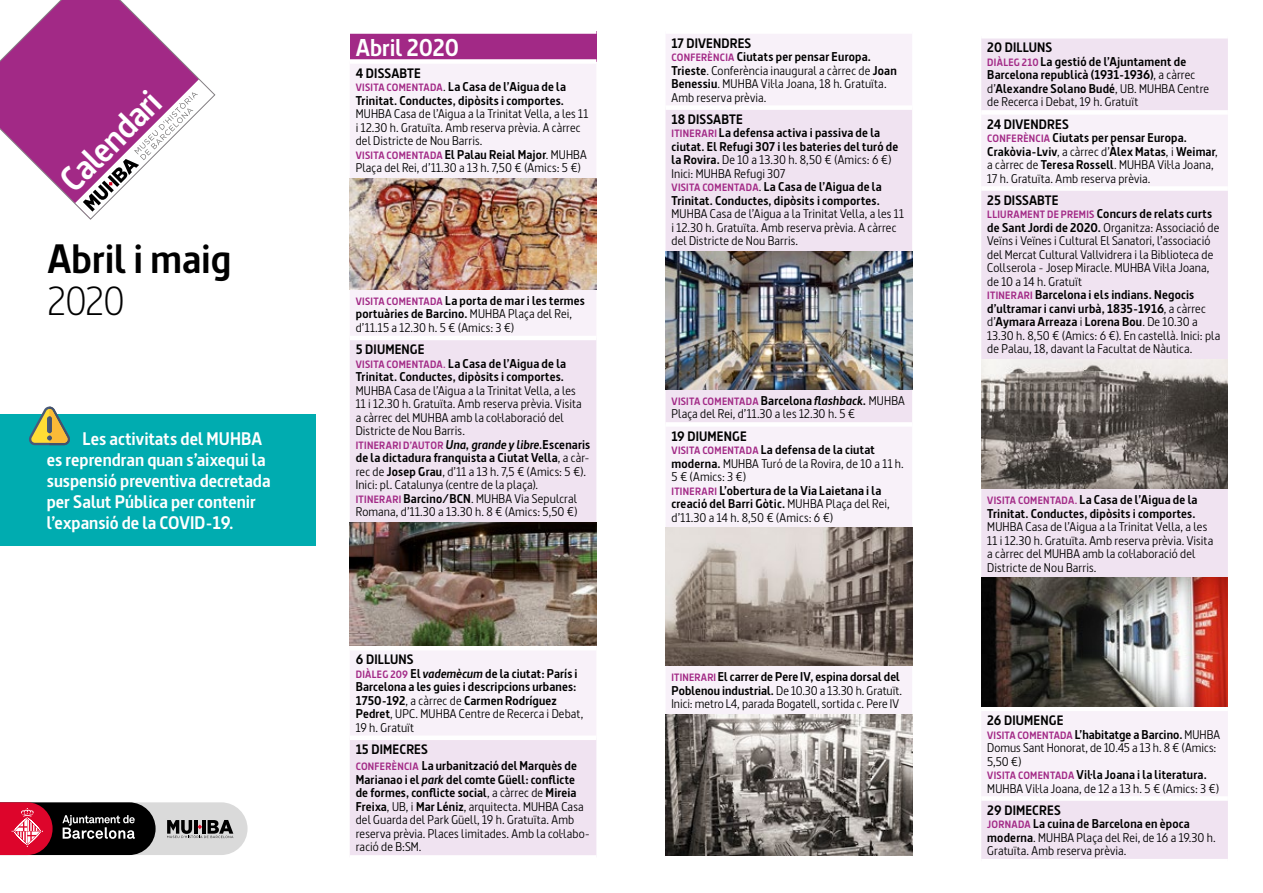
<style>
.page{position:relative;width:1263px;height:893px;background:#fff}
.page>*{position:absolute;margin:0;border:0;box-sizing:border-box;transform-origin:0 0}
.t1{font:700 40.5px "Barna";color:#000}
.t2{font:300 40.5px "Barna";color:#000}
.t3{font:700 34.8px "Barna";color:#fff}
.t4{font:700 24px "Barna";color:#fff}
.t5{font:700 18px/21px "Barna";color:#fff}
.t6{font:700 13.5px "Barna";letter-spacing:.01em;color:#000}
.t7{font:12.6px/13.5px "Barna";letter-spacing:.01em;color:#000}
.t8{font:700 12.6px/13.5px "Barna";letter-spacing:.015em;color:#000}
.t9{font:700 10.5px "Barna";letter-spacing:.025em;color:#a22986}
.s1{font-size:10.5px;color:#a22986}
.s2{font-weight:400}
.s3{font-weight:700;font-size:10.5px;color:#a22986}
.s4{font-weight:700}
.s5{font-style:italic;font-size:12.6px;color:#000}
.s6{font-size:12.6px;color:#000}
.s7{font-style:italic}
.s8{font-weight:700;font-style:italic}
.s9{font-weight:400;font-size:12.6px;color:#000}
</style>
<div class="page">
<div style="left:350px;top:32px;width:246px;height:30px;background:#a22986"></div>
<div style="left:350px;top:64px;width:246px;height:272px;background:#f8f1f9"></div>
<svg style="left:350px;top:340px;width:246px;height:515px;fill:#f0e3f1"></svg>
<hr style="left:350px;top:646px;width:246px;height:4px;background:#fff">
<div style="left:350px;top:735px;width:246px;height:5px;background:#fff"></div>
<div style="left:350px;top:29px;width:246px;height:5px;background:#fff"></div>
<div style="left:350px;top:59px;width:246px;height:5px;background:#fff"></div>
<img style="left:350px;top:178px;width:246px;height:111px">
<img style="left:350px;top:522px;width:246px;height:124px">
<div style="left:665px;top:34px;width:247px;height:680px;background:#f8f1f9"></div>
<div style="left:665px;top:110px;width:247px;height:312px;background:#f0e3f1"></div>
<div style="left:665px;top:105px;width:247px;height:5px;background:#fff"></div>
<div style="left:665px;top:422px;width:247px;height:5px;background:#fff"></div>
<svg style="left:665px;top:855px;width:247px;height:1px"></svg>
<img style="left:665px;top:251px;width:247px;height:138px">
<img style="left:665px;top:528px;width:247px;height:138px">
<img style="left:665px;top:714px;width:247px;height:141px">
<svg style="left:0;top:802px;width:248px;height:53px;background:#836066"></svg>
<svg style="left:0;top:0;width:216px;height:220px"></svg>
<div style="left:981px;top:39px;width:247px;height:820px;background:#f0e3f1"></div>
<svg style="left:981px;top:115px;width:247px;height:681px;fill:#f0e3f1"></svg>
<div style="left:981px;top:110px;width:247px;height:5px;background:#fff"></div>
<div style="left:981px;top:186px;width:247px;height:5px;background:#fff"></div>
<hr style="left:981px;top:707px;width:247px;height:4px;background:#fff">
<div style="left:981px;top:796px;width:247px;height:5px;background:#fff"></div>
<img style="left:981px;top:359px;width:247px;height:130px">
<img style="left:981px;top:578px;width:247px;height:129px">
<div style="left:0;top:415px;width:316px;height:131px;background:#00acb0"></div>
<svg style="left:29px;top:407px;width:41px;height:38px"></svg>
<h2 class="t3" style="left:51px;top:171px;width:128px;rotate:-45deg">Calendari</h2>
<h1 class="t1" style="left:48px;top:235px;width:185px">Abril i maig</h1>
<h1 class="t2" style="left:48px;top:277px;width:79px">2020</h1>
<h3 class="t5" style="left:47px;top:429px;width:225px;text-indent:36px">Les activitats del MUHBA es reprendran quan s’aixequi la suspensió preventiva decretada per Salut Pública per contenir l’expansió de la COVID-19.</h3>
<h3 class="t4" style="left:356px;top:33px;width:105px">Abril 2020</h3>
<p class="t6" style="left:356px;top:65px;width:67px">4 DISSABTE</p>
<p class="t8" style="left:356px;top:80px;width:212px"><span class="s1">VISITA COMENTADA</span><span class="s2">.</span> La Casa de l’Aigua de la<br>Trinitat. Conductes, dipòsits i comportes.</p>
<p class="t7" style="left:356px;top:107px;width:234px">MUHBA Casa de l’Aigua a la Trinitat Vella, a les 11 i 12.30 h. Gratuïta. Amb reserva prèvia. A càrrec del Districte de Nou Barris.<br><span class="s3">VISITA COMENTADA</span> <span class="s4">El Palau Reial Major</span>. MUHBA Plaça del Rei, d’11.30 a 13 h. 7,50 € (Amics: 5 €)</p>
<p class="t7" style="left:356px;top:294px;width:231px"><span class="s3">VISITA COMENTADA</span> <span class="s4">La porta de mar i les termes portuàries de Barcino.</span> MUHBA Plaça del Rei, d’11.15 a 12.30 h. 5 € (Amics: 3 €)</p>
<p class="t6" style="left:356px;top:341px;width:70px">5 DIUMENGE</p>
<p class="t8" style="left:356px;top:357px;width:212px"><span class="s1">VISITA COMENTADA.</span> La Casa de l’Aigua de la<br>Trinitat. Conductes, dipòsits i comportes.</p>
<p class="t7" style="left:356px;top:383px;width:227px">MUHBA Casa de l’Aigua a la Trinitat Vella, a les 11 i 12.30 h. Gratuïta. Amb reserva prèvia. Visita a càrrec del MUHBA amb la col·laboració del Districte de Nou Barris.</p>
<p class="t9" style="left:356px;top:439px;width:236px">ITINERARI D’AUTOR <span class="s5">Una, grande y libre</span><span class="s6">.Escenaris</span></p>
<p class="t7" style="left:356px;top:451px;width:235px"><span class="s4">de la dictadura franquista a Ciutat Vella</span>, a càr&shy;rec de <span class="s4">Josep Grau</span>, d’11 a 13 h. 7,5 € (Amics: 5 €).<br>Inici: pl. Catalunya (centre de la plaça).<br><span class="s3">ITINERARI</span> <span class="s4">Barcino/BCN</span>. MUHBA Via Sepulcral Romana, d’11.30 a 13.30 h. 8 € (Amics: 5,50 €)</p>
<p class="t6" style="left:356px;top:651px;width:59px">6 DILLUNS</p>
<p class="t8" style="left:356px;top:667px;width:229px"><span class="s1">DIÀLEG 209</span> El <span class="s7">vademècum</span> de la ciutat: París i Barcelona a les guies i descripcions urbanes:<br>1750-192<span class="s2">, a càrrec de</span> Carmen Rodríguez Pedret<span class="s2">, UPC. MUHBA Centre de Recerca i Debat, 19 h. Gratuït</span></p>
<p class="t6" style="left:356px;top:741px;width:74px">15 DIMECRES</p>
<p class="t7" style="left:356px;top:759px;width:236px"><span class="s3">CONFERÈNCIA</span> <span class="s4">La urbanització del Marquès de Marianao i el</span> <span class="s8">park</span> <span class="s4">del comte Güell: conflicte de formes, conflicte social</span>, a càrrec de <span class="s4">Mireia Freixa</span>, UB, i <span class="s4">Mar Léniz</span>, arquitecta. MUHBA Casa del Guarda del Park Güell, 19 h. Gratuïta. Amb reserva prèvia. Places limitades. Amb la col·labo&shy;ració de B:SM.</p>
<p class="t6" style="left:671px;top:35px;width:81px">17 DIVENDRES</p>
<p class="t7" style="left:671px;top:50px;width:227px"><span class="s3">CONFERÈNCIA</span> <span class="s4">Ciutats per pensar Europa.<br>Trieste</span>. Conferència inaugural a càrrec de <span class="s4">Joan Benessiu</span>. MUHBA Vil·la Joana, 18 h. Gratuïta.<br>Amb reserva prèvia.</p>
<p class="t6" style="left:671px;top:111px;width:73px">18 DISSABTE</p>
<p class="t8" style="left:671px;top:126px;width:228px"><span class="s1">ITINERARI</span> La defensa activa i passiva de la ciutat. El Refugi 307 i les bateries del turó de la Rovira. <span class="s2">De 10 a 13.30 h. 8,50 € (Amics: 6 €)<br>Inici: MUHBA Refugi 307<br></span><span class="s1">VISITA COMENTADA</span><span class="s2">.</span> La Casa de l’Aigua de la Trinitat. Conductes, dipòsits i comportes.</p>
<p class="t7" style="left:671px;top:207px;width:234px">MUHBA Casa de l’Aigua a la Trinitat Vella, a les 11 i 12.30 h. Gratuïta. Amb reserva prèvia. A càrrec del Districte de Nou Barris.</p>
<p class="t9" style="left:671px;top:395px;width:235px">VISITA COMENTADA <span class="s6">Barcelona</span> <span class="s5">flashback.</span> <span class="s9">MUHBA</span></p>
<p class="t7" style="left:671px;top:407px;width:185px">Plaça del Rei, d’11.30 a les 12.30 h. 5 €</p>
<p class="t6" style="left:671px;top:428px;width:77px">19 DIUMENGE</p>
<p class="t7" style="left:671px;top:443px;width:234px"><span class="s3">VISITA COMENTADA</span> <span class="s4">La defensa de la ciutat moderna.</span> MUHBA Turó de la Rovira, de 10 a 11 h.<br>5 € (Amics: 3 €)<br><span class="s3">ITINERARI</span> <span class="s4">L’obertura de la Via Laietana i la creació del Barri Gòtic.</span> MUHBA Plaça del Rei, d’11.30 a 14 h. 8,50 € (Amics: 6 €)</p>
<p class="t7" style="left:671px;top:670px;width:232px"><span class="s3">ITINERARI</span> <span class="s4">El carrer de Pere IV, espina dorsal del<br>Poblenou industrial.</span> De 10.30 a 13.30 h. Gratuït.<br>Inici: metro L4, parada Bogatell, sortida c. Pere IV</p>
<p class="t6" style="left:987px;top:40px;width:67px">20 DILLUNS</p>
<p class="t8" style="left:987px;top:55px;width:223px"><span class="s1">DIÀLEG 210</span> La gestió de l’Ajuntament de Barcelona republicà (1931-1936)<span class="s2">, a càrrec d’</span>Alexandre Solano Budé<span class="s2">, UB. MUHBA Centre de Recerca i Debat, 19 h. Gratuït</span></p>
<p class="t6" style="left:987px;top:116px;width:83px">24 DIVENDRES</p>
<p class="t7" style="left:987px;top:131px;width:232px"><span class="s3">CONFERÈNCIA</span> <span class="s4">Ciutats per pensar Europa.<br>Crakòvia-Lviv</span>, a càrrec d’<span class="s4">Àlex Matas</span>, i <span class="s4">Weimar</span>, a càrrec de <span class="s4">Teresa Rossell</span>. MUHBA Vil·la Joana, 17 h. Gratuïta. Amb reserva prèvia.</p>
<p class="t6" style="left:987px;top:192px;width:73px">25 DISSABTE</p>
<p class="t7" style="left:987px;top:207px;width:235px"><span class="s3">LLIURAMENT DE PREMIS</span> <span class="s4">Concurs de relats curts de Sant Jordi de 2020.</span> Organitza: Associació de Veïns i Veïnes i Cultural El Sanatori, l’associació del Mercat Cultural Vallvidrera i la Biblioteca de Collserola - Josep Miracle. MUHBA Vil·la Joana, de 10 a 14 h. Gratuït<br><span class="s3">ITINERARI</span> <span class="s4">Barcelona i els indians. Negocis d’ultramar i canvi urbà, 1835-1916</span>, a càrrec d’<span class="s4">Aymara Arreaza</span> i <span class="s4">Lorena Bou</span>. De 10.30 a 13.30 h. 8,50 € (Amics: 6 €). En castellà. Inici: pla de Palau, 18, davant la Facultat de Nàutica.</p>
<p class="t8" style="left:987px;top:493px;width:212px"><span class="s1">VISITA COMENTADA.</span> La Casa de l’Aigua de la<br>Trinitat. Conductes, dipòsits i comportes.</p>
<p class="t7" style="left:987px;top:520px;width:227px">MUHBA Casa de l’Aigua a la Trinitat Vella, a les 11 i 12.30 h. Gratuïta. Amb reserva prèvia. Visita a càrrec del MUHBA amb la col·laboració del Districte de Nou Barris.</p>
<p class="t6" style="left:987px;top:712px;width:78px">26 DIUMENGE</p>
<p class="t7" style="left:987px;top:727px;width:234px"><span class="s3">VISITA COMENTADA</span> <span class="s4">L’habitatge a Barcino.</span> MUHBA Domus Sant Honorat, de 10.45 a 13 h. 8 € (Amics:<br>5,50 €)<br><span class="s3">VISITA COMENTADA</span> <span class="s4">Vil·la Joana i la literatura.<br></span>MUHBA Vil·la Joana, de 12 a 13 h. 5 € (Amics: 3 €)</p>
<p class="t6" style="left:987px;top:802px;width:75px">29 DIMECRES</p>
<p class="t7" style="left:987px;top:817px;width:230px"><span class="s3">JORNADA</span> <span class="s4">La cuina de Barcelona en època moderna</span>. MUHBA Plaça del Rei, de 16 a 19.30 h.<br>Gratuïta. Amb reserva prèvia.</p>
</div>
